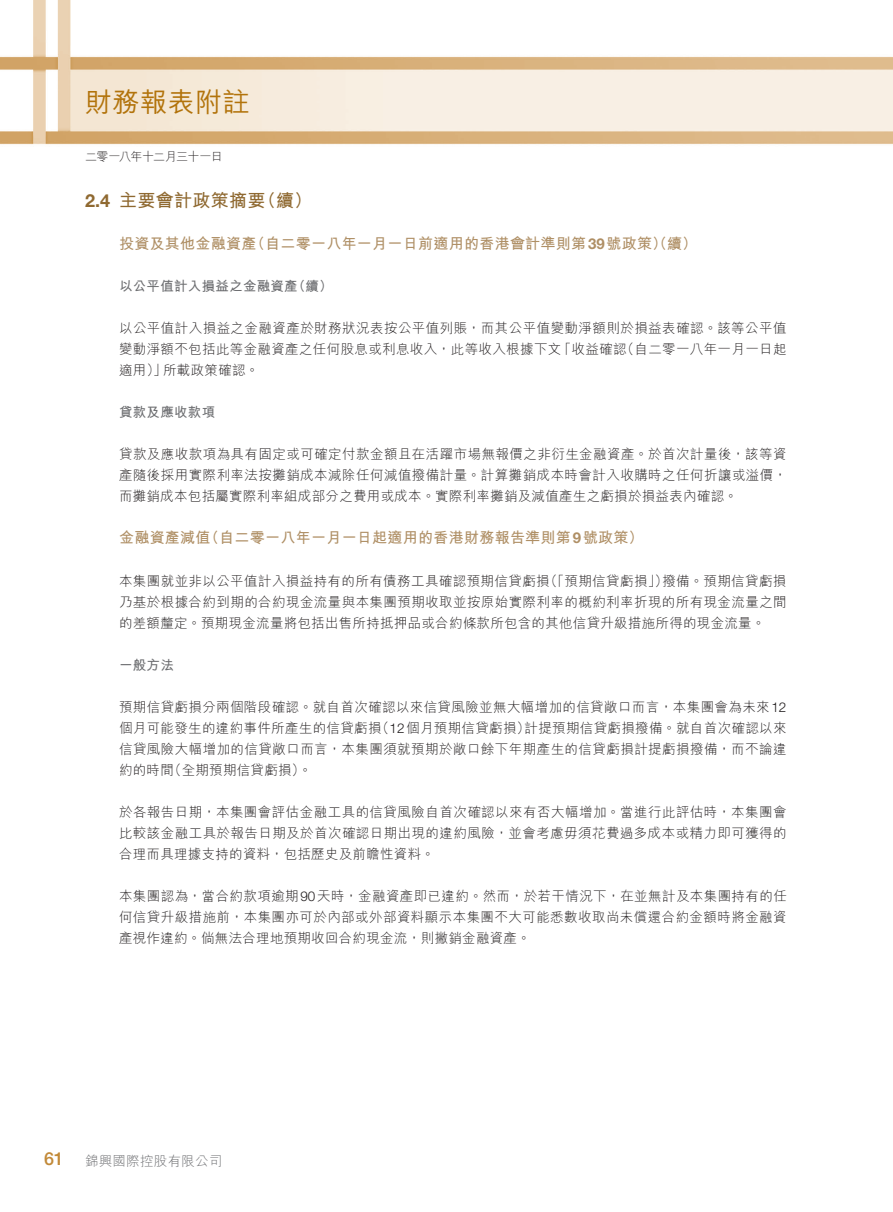
<style>
.page{position:relative;width:893px;height:1212px;background:#fff}
.page>*{position:absolute;margin:0;border:0;box-sizing:border-box;transform-origin:0 0}
.t1{font:500 27px "M Hei HK";letter-spacing:.02em;color:#b2730b}
._01_H1{font:700 18px "M Hei HK";letter-spacing:.02em;color:#8f6931}
._01_H1-2{font:700 18px "Helvetica Neue LT Std";color:#8f6931}
.t2{font:500 18px "Helvetica Neue LT Std";color:#c28a39}
._02_H2{font:700 15px "M Hei HK";letter-spacing:.02em;color:#af8f65}
._00_txt{font:300 13.5px/21px "M Hei HK";letter-spacing:.03em;color:#231f20;text-align:justify}
._03_H3{font:700 13.5px "M Hei HK";letter-spacing:.02em;color:#6c6d70}
.t3{font:300 13.5px "M Hei HK";letter-spacing:.02em;color:#6c6d70}
.t4{font:300 12px "M Hei HK";letter-spacing:-.05em;color:#231f20}
.s1{font-family:"Helvetica Neue LT Std"}
</style>
<div class="page">
<img style="left:0;top:0;width:893px;height:145px">
<h1 class="t1" style="left:85px;top:83px;width:166px">財務報表附註</h1>
<p class="t4" style="left:85px;top:150px;width:139px">二零一八年十二月三十一日</p>
<p class="_01_H1-2" style="left:85px;top:190px;width:27px">2.4</p>
<p class="_01_H1" style="left:119px;top:188px;width:148px">主要會計政策摘要</p>
<p class="_01_H1" style="left:258px;top:188px;width:55px">（續(</p>
<p class="_02_H2" style="left:250px;top:233px;width:449px">（自二零一八年一月一日前適用的香港會計準則第<span class="s1">39</span>號政策）（續(</p>
<p class="_02_H2" style="left:119px;top:233px;width:139px">投資及其他金融資產</p>
<p class="_03_H3" style="left:119px;top:277px;width:180px">以公平值計入損益之金融資產</p>
<p class="_00_txt" style="left:119px;top:318px;width:669px;text-align:right">以公平值計入損益之金融資產於財務狀況表按公平值列賬，而其公平值變動淨額則於損益表確認。該等公平值（自二零一八年一月一日起</p>
<p class="_03_H3" style="left:292px;top:277px;width:42px">（續(</p>
<p class="_00_txt" style="left:163px;top:339px;width:400px;text-indent:-44px">變動淨額不包括此等金融資產之任何股息或利息收入，此等收入根據下文所載政策確認。</p>
<p class="_00_txt" style="left:558px;top:339px;width:70px">「收益確認</p>
<p class="_00_txt" style="left:119px;top:360px;width:49px">適用）」</p>
<p class="_03_H3" style="left:119px;top:403px;width:98px">貸款及應收款項</p>
<p class="_00_txt" style="left:119px;top:444px;width:669px">貸款及應收款項為具有固定或可確定付款金額且在活躍市場無報價之非衍生金融資產。於首次計量後，該等資產隨後採用實際利率法按攤銷成本減除任何減值撥備計量。計算攤銷成本時會計入收購時之任何折讓或溢價，而攤銷成本包括屬實際利率組成部分之費用或成本。實際利率攤銷及減值產生之虧損於損益表內確認。</p>
<p class="_02_H2" style="left:204px;top:527px;width:441px">（自二零一八年一月一日起適用的香港財務報告準則第<span class="s1">9</span>號政策(</p>
<p class="_02_H2" style="left:119px;top:527px;width:93px">金融資產減值</p>
<p class="_00_txt" style="left:119px;top:570px;width:669px;text-align:left">本集團就並非以公平值計入損益持有的所有債務工具確認預期信貸虧損<br>乃基於根據合約到期的合約現金流量與本集團預期收取並按原始實際利率的概約利率折現的所有現金流量之間的差額釐定。預期現金流量將包括出售所持抵押品或合約條款所包含的其他信貸升級措施所得的現金流量。</p>
<p class="_03_H3" style="left:119px;top:655px;width:56px">一般方法</p>
<p class="_00_txt" style="left:119px;top:696px;width:669px;text-align:right">預期信貸虧損分兩個階段確認。就自首次確認以來信貸風險並無大幅增加的信貸敞口而言，本集團會為未來<span class="s1">12</span>計提預期信貸虧損撥備。就自首次確認以來</p>
<p class="_00_txt" style="left:544px;top:570px;width:125px">（「預期信貸虧損」）</p>
<p class="_00_txt" style="left:662px;top:570px;width:126px">撥備。預期信貸虧損</p>
<p class="_00_txt" style="left:119px;top:717px;width:264px">個月可能發生的違約事件所產生的信貸虧損</p>
<p class="_00_txt" style="left:119px;top:738px;width:669px">信貸風險大幅增加的信貸敞口而言，本集團須就預期於敞口餘下年期產生的信貸虧損計提虧損撥備，而不論違</p>
<p class="_00_txt" style="left:168px;top:759px;width:145px">（全期預期信貸虧損。(</p>
<p class="_00_txt" style="left:376px;top:717px;width:156px">（<span class="s1">12</span>個月預期信貸虧損）</p>
<p class="_00_txt" style="left:119px;top:759px;width:56px">約的時間</p>
<p class="_00_txt" style="left:119px;top:801px;width:669px">於各報告日期，本集團會評估金融工具的信貸風險自首次確認以來有否大幅增加。當進行此評估時，本集團會比較該金融工具於報告日期及於首次確認日期出現的違約風險，並會考慮毋須花費過多成本或精力即可獲得的合理而具理據支持的資料，包括歷史及前瞻性資料。</p>
<p class="_00_txt" style="left:119px;top:885px;width:669px">本集團認為，當合約款項逾期<span class="s1">90</span>天時，金融資產即已違約。然而，於若干情況下，在並無計及本集團持有的任何信貸升級措施前，本集團亦可於內部或外部資料顯示本集團不大可能悉數收取尚未償還合約金額時將金融資產視作違約。倘無法合理地預期收回合約現金流，則撇銷金融資產。</p>
<h2 class="t2" style="left:44px;top:1148px;width:21px">61</h2>
<p class="t3" style="left:85px;top:1154px;width:139px">錦興國際控股有限公司</p>
</div>
